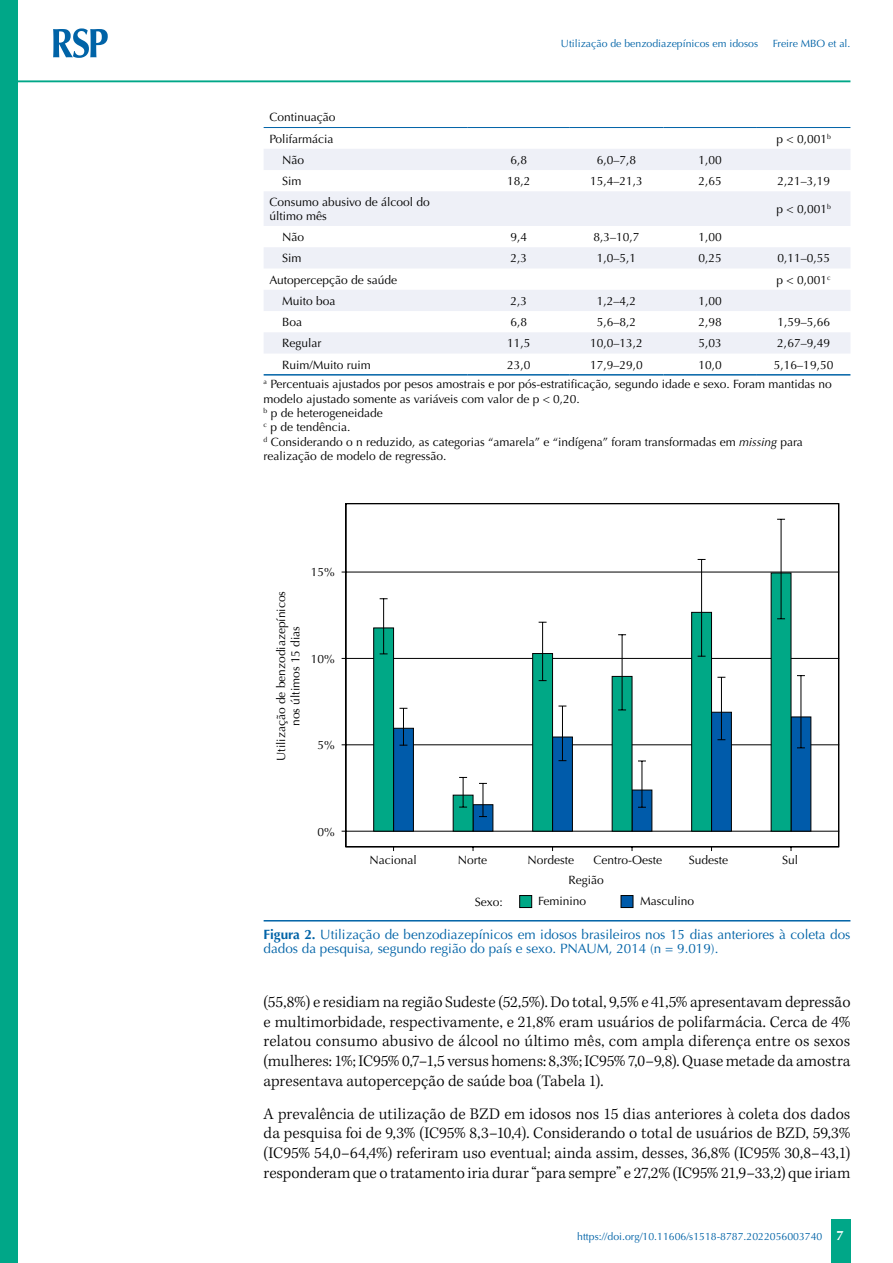
<style>
.page{position:relative;width:893px;height:1263px;background:#fff}
.page>*{position:absolute;margin:0;border:0;box-sizing:border-box;transform-origin:0 0}
.t1{font:300 16.5px/19.8px "Kepler Std";color:#000;text-align:justify}
.t2{font:13.5px/14.2px "Optima LT Std";color:#0063a7}
.t3{font:700 13.5px "Optima LT Std";color:#fff}
.t4{font:12px/14.4px "Optima LT Std";color:#000}
.t5{font:12px/14.4px "Optima";color:#000;text-align:center}
.t6{font:10.5px "Optima LT Std";color:#0063a7}
.s1{font-style:italic}
.s2{font-weight:700}
</style>
<div class="page">
<div style="left:831px;top:1220px;width:20px;height:43px;background:#00a788"></div>
<div style="left:0;top:0;width:18px;height:1263px;background:#00a788"></div>
<svg style="left:53px;top:28px;width:55px;height:30px"></svg>
<hr style="left:18px;top:80px;width:832px;height:2px;background:#00a788">
<svg style="left:264px;top:149px;width:586px;height:204px;fill:#eef0f7"></svg>
<hr style="left:264px;top:374px;width:204px;height:2px;background:#0063a7">
<hr style="left:468px;top:374px;width:102px;height:2px;background:#0063a7">
<hr style="left:570px;top:374px;width:93px;height:2px;background:#0063a7">
<hr style="left:663px;top:374px;width:94px;height:2px;background:#0063a7">
<hr style="left:757px;top:374px;width:93px;height:2px;background:#0063a7">
<hr style="left:264px;top:127px;width:204px;height:1px;background:#0063a7">
<hr style="left:468px;top:127px;width:102px;height:1px;background:#0063a7">
<hr style="left:570px;top:127px;width:93px;height:1px;background:#0063a7">
<hr style="left:663px;top:127px;width:94px;height:1px;background:#0063a7">
<hr style="left:757px;top:127px;width:93px;height:1px;background:#0063a7">
<hr style="left:264px;top:920px;width:586px;height:1px;background:#0063a7">
<svg style="left:341px;top:503px;width:498px;height:348px"></svg>
<div style="left:519px;top:895px;width:13px;height:13px;background:#00a886;border:1px solid #000"></div>
<div style="left:621px;top:895px;width:12px;height:13px;background:#005baa;border:1px solid #000"></div>
<p class="t4" style="left:269px;top:107px;width:68px;line-height:21.3px">Continuação<br>Polifarmácia</p>
<p class="t6" style="left:561px;top:37px;width:199px">Utilização de benzodiazepínicos em idosos</p>
<p class="t6" style="left:773px;top:37px;width:79px">Freire MBO et al.</p>
<p class="t4" style="left:776px;top:131px;width:56px">p &lt; 0,001<sup>b</sup></p>
<p class="t4" style="left:282px;top:153px;width:24px">Não</p>
<p class="t4" style="left:510px;top:153px;width:18px">6,8</p>
<p class="t4" style="left:597px;top:153px;width:41px">6,0–7,8</p>
<p class="t4" style="left:698px;top:153px;width:25px">1,00</p>
<p class="t4" style="left:282px;top:174px;width:21px">Sim</p>
<p class="t4" style="left:507px;top:174px;width:25px">18,2</p>
<p class="t4" style="left:590px;top:174px;width:54px">15,4–21,3</p>
<p class="t4" style="left:698px;top:174px;width:25px">2,65</p>
<p class="t4" style="left:777px;top:174px;width:54px">2,21–3,19</p>
<p class="t4" style="left:269px;top:195px;width:162px">Consumo abusivo de álcool do último mês</p>
<p class="t4" style="left:776px;top:202px;width:56px">p &lt; 0,001<sup>b</sup></p>
<p class="t4" style="left:282px;top:230px;width:24px">Não</p>
<p class="t4" style="left:510px;top:230px;width:18px">9,4</p>
<p class="t4" style="left:594px;top:230px;width:48px">8,3–10,7</p>
<p class="t4" style="left:698px;top:230px;width:25px">1,00</p>
<p class="t4" style="left:282px;top:251px;width:21px">Sim</p>
<p class="t4" style="left:510px;top:251px;width:18px">2,3</p>
<p class="t4" style="left:597px;top:251px;width:41px">1,0–5,1</p>
<p class="t4" style="left:698px;top:251px;width:25px">0,25</p>
<p class="t4" style="left:777px;top:251px;width:54px">0,11–0,55</p>
<p class="t4" style="left:269px;top:272px;width:129px">Autopercepção de saúde</p>
<p class="t4" style="left:777px;top:272px;width:56px">p &lt; 0,001<sup>c</sup></p>
<p class="t4" style="left:282px;top:294px;width:55px">Muito boa</p>
<p class="t4" style="left:510px;top:294px;width:18px">2,3</p>
<p class="t4" style="left:597px;top:294px;width:41px">1,2–4,2</p>
<p class="t4" style="left:698px;top:294px;width:25px">1,00</p>
<p class="t4" style="left:282px;top:315px;width:22px">Boa</p>
<p class="t4" style="left:510px;top:315px;width:18px">6,8</p>
<p class="t4" style="left:597px;top:315px;width:41px">5,6–8,2</p>
<p class="t4" style="left:698px;top:315px;width:25px">2,98</p>
<p class="t4" style="left:777px;top:315px;width:54px">1,59–5,66</p>
<p class="t4" style="left:282px;top:336px;width:41px">Regular</p>
<p class="t4" style="left:507px;top:336px;width:25px">11,5</p>
<p class="t4" style="left:590px;top:336px;width:54px">10,0–13,2</p>
<p class="t4" style="left:698px;top:336px;width:25px">5,03</p>
<p class="t4" style="left:777px;top:336px;width:54px">2,67–9,49</p>
<p class="t4" style="left:282px;top:357px;width:90px">Ruim/Muito ruim</p>
<p class="t4" style="left:507px;top:357px;width:25px">23,0</p>
<p class="t4" style="left:590px;top:357px;width:54px">17,9–29,0</p>
<p class="t4" style="left:698px;top:357px;width:25px">10,0</p>
<p class="t4" style="left:264px;top:355px;width:571px;line-height:19.6px;text-align:right">5,16–19,50<br><sup>a</sup> Percentuais ajustados por pesos amostrais e por pós-estratificação, segundo idade e sexo. Foram mantidas no</p>
<p class="t4" style="left:264px;top:392px;width:541px">modelo ajustado somente as variáveis com valor de p &lt; 0,20.<br><sup>b</sup> p de heterogeneidade<br><sup>c</sup> p de tendência.<br><sup>d</sup> Considerando o n reduzido, as categorias “amarela” e “indígena” foram transformadas em <span class="s1">missing</span> para realização de modelo de regressão.</p>
<p class="t5" style="left:274px;top:761px;width:172px;rotate:-90deg">Utilização de benzodiazepínicos nos últimos 15 dias</p>
<p class="t5" style="left:311px;top:565px;width:26px">15%</p>
<p class="t5" style="left:311px;top:652px;width:26px">10%</p>
<p class="t5" style="left:317px;top:738px;width:19px">5%</p>
<p class="t5" style="left:317px;top:824px;width:19px">0%</p>
<p class="t5" style="left:370px;top:853px;width:49px">Nacional</p>
<p class="t5" style="left:458px;top:853px;width:31px">Norte</p>
<p class="t5" style="left:528px;top:853px;width:48px">Nordeste</p>
<p class="t5" style="left:593px;top:853px;width:70px">Centro-Oeste</p>
<p class="t5" style="left:689px;top:853px;width:41px">Sudeste</p>
<p class="t5" style="left:782px;top:853px;width:18px">Sul</p>
<p class="t5" style="left:568px;top:873px;width:37px">Região</p>
<p class="t5" style="left:475px;top:895px;width:30px">Sexo:</p>
<p class="t5" style="left:538px;top:894px;width:50px">Feminino</p>
<p class="t5" style="left:640px;top:894px;width:56px">Masculino</p>
<p class="t2" style="left:264px;top:927px;width:588px"><span class="s2">Figura 2.</span> Utilização de benzodiazepínicos em idosos brasileiros nos 15 dias anteriores à coleta dos dados da pesquisa, segundo região do país e sexo. PNAUM, 2014 (n = 9.019).</p>
<p class="t1" style="left:264px;top:992px;width:588px">(55,8%) e residiam na região Sudeste (52,5%). Do total, 9,5% e 41,5% apresentavam depressão e multimorbidade, respectivamente, e 21,8% eram usuários de polifarmácia. Cerca de 4% relatou consumo abusivo de álcool no último mês, com ampla diferença entre os sexos (mulheres: 1%; IC95% 0,7–1,5 versus homens: 8,3%; IC95% 7,0–9,8). Quase metade da amostra apresentava autopercepção de saúde boa (Tabela 1).</p>
<p class="t1" style="left:264px;top:1104px;width:588px">A prevalência de utilização de BZD em idosos nos 15 dias anteriores à coleta dos dados da pesquisa foi de 9,3% (IC95% 8,3–10,4). Considerando o total de usuários de BZD, 59,3% (IC95% 54,0–64,4%) referiram uso eventual; ainda assim, desses, 36,8% (IC95% 30,8–43,1) responderam que o tratamento iria durar “para sempre” e 27,2% (IC95% 21,9–33,2) que iriam</p>
<p class="t6" style="left:577px;top:1230px;width:247px">https://doi.org/10.11606/s1518-8787.2022056003740</p>
<p class="t3" style="left:836px;top:1228px;width:9px">7</p>
</div>
